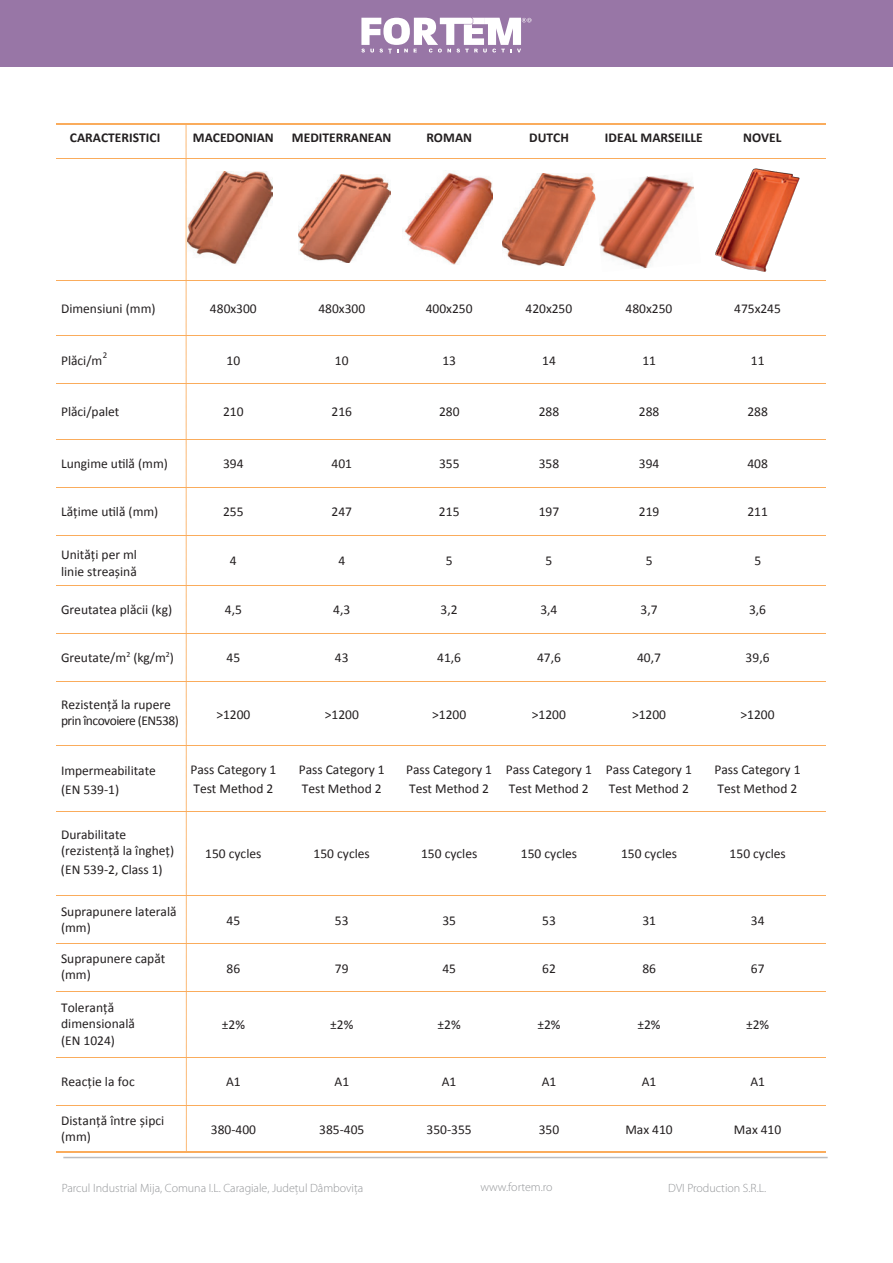
<style>
.page{position:relative;width:893px;height:1263px;background:#fff}
.page>*{position:absolute;margin:0;border:0;box-sizing:border-box;transform-origin:0 0}
.t1{font:13.5px/19.6px "Calibri";color:#231f20}
.t2{font:700 13.5px "Calibri";color:#231f20}
.t3{font:13.5px/16.2px "Calibri";letter-spacing:-.04em;color:#231f20}
.t4{font:300 12px "Myriad Pro";color:#939598}
.t5{font:8.85px "Calibri";color:#231f20}
</style>
<div class="page">
<div style="left:0;top:0;width:893px;height:66px;background:#9876a6"></div>
<hr style="left:63px;top:1157px;width:765px;height:1px;background:#bcbdc0">
<svg style="left:361px;top:18px;width:170px;height:36px"></svg>
<img style="left:188px;top:172px;width:85px;height:92px">
<img style="left:502px;top:173px;width:92px;height:92px">
<hr style="left:57px;top:124px;width:769px;height:1px;background:#faac5c">
<hr style="left:57px;top:158px;width:769px;height:1px;background:#faac5c">
<hr style="left:57px;top:281px;width:769px;height:1px;background:#faac5c">
<hr style="left:57px;top:335px;width:769px;height:1px;background:#faac5c">
<hr style="left:57px;top:383px;width:769px;height:1px;background:#faac5c">
<hr style="left:57px;top:439px;width:769px;height:1px;background:#faac5c">
<hr style="left:57px;top:487px;width:769px;height:1px;background:#faac5c">
<hr style="left:57px;top:535px;width:769px;height:1px;background:#faac5c">
<hr style="left:57px;top:585px;width:769px;height:1px;background:#faac5c">
<hr style="left:57px;top:633px;width:769px;height:1px;background:#faac5c">
<hr style="left:57px;top:681px;width:769px;height:1px;background:#faac5c">
<hr style="left:57px;top:745px;width:769px;height:1px;background:#faac5c">
<hr style="left:57px;top:810px;width:769px;height:1px;background:#faac5c">
<hr style="left:57px;top:895px;width:769px;height:1px;background:#faac5c">
<hr style="left:57px;top:943px;width:769px;height:1px;background:#faac5c">
<hr style="left:57px;top:991px;width:769px;height:1px;background:#faac5c">
<hr style="left:57px;top:1056px;width:769px;height:1px;background:#faac5c">
<hr style="left:57px;top:1104px;width:769px;height:1px;background:#faac5c">
<hr style="left:57px;top:1152px;width:769px;height:1px;background:#faac5c">
<img style="left:299px;top:174px;width:91px;height:89px">
<svg style="left:186px;top:125px;width:1px;height:1026px"></svg>
<img style="left:402px;top:170px;width:90px;height:95px">
<img style="left:594px;top:175px;width:100px;height:94px">
<img style="left:715px;top:168px;width:85px;height:104px">
<p class="t2" style="left:70px;top:129px;width:92px">CARACTERISTICI</p>
<p class="t2" style="left:193px;top:129px;width:82px">MACEDONIAN</p>
<p class="t2" style="left:292px;top:129px;width:101px">MEDITERRANEAN</p>
<p class="t2" style="left:426px;top:129px;width:47px">ROMAN</p>
<p class="t2" style="left:529px;top:129px;width:41px">DUTCH</p>
<p class="t2" style="left:605px;top:129px;width:99px">IDEAL MARSEILLE</p>
<p class="t2" style="left:743px;top:129px;width:40px">NOVEL</p>
<p class="t1" style="left:61px;top:298px;width:96px">Dimensiuni (mm)</p>
<p class="t1" style="left:210px;top:298px;width:48px">480x300</p>
<p class="t1" style="left:318px;top:298px;width:48px">480x300</p>
<p class="t1" style="left:426px;top:298px;width:48px">400x250</p>
<p class="t1" style="left:525px;top:298px;width:48px">420x250</p>
<p class="t1" style="left:626px;top:298px;width:48px">480x250</p>
<p class="t1" style="left:734px;top:298px;width:48px">475x245</p>
<p class="t1" style="left:61px;top:350px;width:43px">Plăci/m</p>
<p class="t5" style="left:103px;top:350px;width:6px">2</p>
<p class="t1" style="left:227px;top:350px;width:15px">10</p>
<p class="t1" style="left:335px;top:350px;width:15px">10</p>
<p class="t1" style="left:442px;top:350px;width:15px">13</p>
<p class="t1" style="left:542px;top:350px;width:15px">14</p>
<p class="t1" style="left:642px;top:350px;width:15px">11</p>
<p class="t1" style="left:751px;top:350px;width:15px">11</p>
<p class="t1" style="left:61px;top:401px;width:60px">Plăci/palet</p>
<p class="t1" style="left:223px;top:401px;width:22px">210</p>
<p class="t1" style="left:331px;top:401px;width:22px">216</p>
<p class="t1" style="left:439px;top:401px;width:22px">280</p>
<p class="t1" style="left:539px;top:401px;width:22px">288</p>
<p class="t1" style="left:639px;top:401px;width:22px">288</p>
<p class="t1" style="left:747px;top:401px;width:22px">288</p>
<p class="t1" style="left:61px;top:453px;width:108px">Lungime utilă (mm)</p>
<p class="t1" style="left:223px;top:453px;width:22px">394</p>
<p class="t1" style="left:331px;top:453px;width:22px">401</p>
<p class="t1" style="left:439px;top:453px;width:22px">355</p>
<p class="t1" style="left:539px;top:453px;width:22px">358</p>
<p class="t1" style="left:639px;top:453px;width:22px">394</p>
<p class="t1" style="left:747px;top:453px;width:22px">408</p>
<p class="t1" style="left:61px;top:501px;width:99px">Lăţime utilă (mm)</p>
<p class="t1" style="left:223px;top:501px;width:22px">255</p>
<p class="t1" style="left:331px;top:501px;width:22px">247</p>
<p class="t1" style="left:439px;top:501px;width:22px">215</p>
<p class="t1" style="left:539px;top:501px;width:22px">197</p>
<p class="t1" style="left:639px;top:501px;width:22px">219</p>
<p class="t1" style="left:747px;top:501px;width:22px">211</p>
<p class="t1" style="left:230px;top:550px;width:8px">4</p>
<p class="t1" style="left:338px;top:550px;width:8px">4</p>
<p class="t1" style="left:446px;top:550px;width:8px">5</p>
<p class="t1" style="left:546px;top:550px;width:8px">5</p>
<p class="t1" style="left:646px;top:550px;width:8px">5</p>
<p class="t1" style="left:754px;top:550px;width:8px">5</p>
<p class="t1" style="left:61px;top:546px;width:77px;line-height:16.2px">Unităţi per ml linie streașină</p>
<p class="t1" style="left:61px;top:599px;width:113px">Greutatea plăcii (kg)</p>
<p class="t1" style="left:225px;top:599px;width:19px">4,5</p>
<p class="t1" style="left:333px;top:599px;width:19px">4,3</p>
<p class="t1" style="left:441px;top:599px;width:19px">3,2</p>
<p class="t1" style="left:540px;top:599px;width:19px">3,4</p>
<p class="t1" style="left:640px;top:599px;width:19px">3,7</p>
<p class="t1" style="left:749px;top:599px;width:19px">3,6</p>
<p class="t1" style="left:61px;top:647px;width:114px">Greutate/m<sup>2</sup> (kg/m<sup>2</sup>)</p>
<p class="t1" style="left:227px;top:647px;width:15px">45</p>
<p class="t1" style="left:335px;top:647px;width:15px">43</p>
<p class="t1" style="left:437px;top:647px;width:25px">41,6</p>
<p class="t1" style="left:537px;top:647px;width:25px">47,6</p>
<p class="t1" style="left:637px;top:647px;width:25px">40,7</p>
<p class="t1" style="left:746px;top:647px;width:25px">39,6</p>
<p class="t3" style="left:61px;top:695px;width:119px">Rezistenţă la rupere prin încovoiere (EN538)</p>
<p class="t1" style="left:216px;top:703px;width:36px">&gt;1200</p>
<p class="t1" style="left:325px;top:703px;width:36px">&gt;1200</p>
<p class="t1" style="left:432px;top:703px;width:36px">&gt;1200</p>
<p class="t1" style="left:532px;top:703px;width:36px">&gt;1200</p>
<p class="t1" style="left:632px;top:703px;width:36px">&gt;1200</p>
<p class="t1" style="left:741px;top:703px;width:36px">&gt;1200</p>
<p class="t1" style="left:61px;top:760px;width:96px">Impermeabilitate (EN 539-1)</p>
<p class="t1" style="left:190px;top:759px;width:88px">Pass Category 1<br>Test Method 2</p>
<p class="t1" style="left:299px;top:759px;width:88px">Pass Category 1<br>Test Method 2</p>
<p class="t1" style="left:406px;top:759px;width:88px">Pass Category 1<br>Test Method 2</p>
<p class="t1" style="left:506px;top:759px;width:88px">Pass Category 1<br>Test Method 2</p>
<p class="t1" style="left:606px;top:759px;width:88px">Pass Category 1<br>Test Method 2</p>
<p class="t1" style="left:714px;top:759px;width:88px">Pass Category 1<br>Test Method 2</p>
<p class="t1" style="left:61px;top:825px;width:115px;line-height:16.2px">Durabilitate (rezistenţă la îngheţ)</p>
<p class="t1" style="left:61px;top:859px;width:103px">(EN 539-2, Class 1)</p>
<p class="t1" style="left:61px;top:903px;width:117px;line-height:16.2px">Suprapunere laterală (mm)</p>
<p class="t1" style="left:61px;top:950px;width:106px;line-height:16.2px">Suprapunere capăt (mm)</p>
<p class="t1" style="left:61px;top:999px;width:75px;line-height:16.2px">Toleranţă dimensională (EN 1024)</p>
<p class="t1" style="left:205px;top:843px;width:58px">150 cycles</p>
<p class="t1" style="left:314px;top:843px;width:58px">150 cycles</p>
<p class="t1" style="left:421px;top:843px;width:58px">150 cycles</p>
<p class="t1" style="left:521px;top:843px;width:58px">150 cycles</p>
<p class="t1" style="left:621px;top:843px;width:58px">150 cycles</p>
<p class="t1" style="left:730px;top:843px;width:58px">150 cycles</p>
<p class="t1" style="left:227px;top:910px;width:15px">45</p>
<p class="t1" style="left:335px;top:910px;width:15px">53</p>
<p class="t1" style="left:442px;top:910px;width:15px">35</p>
<p class="t1" style="left:542px;top:910px;width:15px">53</p>
<p class="t1" style="left:642px;top:910px;width:15px">31</p>
<p class="t1" style="left:751px;top:910px;width:15px">34</p>
<p class="t1" style="left:227px;top:958px;width:15px">86</p>
<p class="t1" style="left:335px;top:958px;width:15px">79</p>
<p class="t1" style="left:442px;top:958px;width:15px">45</p>
<p class="t1" style="left:542px;top:958px;width:15px">62</p>
<p class="t1" style="left:642px;top:958px;width:15px">86</p>
<p class="t1" style="left:751px;top:958px;width:15px">67</p>
<p class="t1" style="left:222px;top:1014px;width:25px">±2%</p>
<p class="t1" style="left:330px;top:1014px;width:25px">±2%</p>
<p class="t1" style="left:438px;top:1014px;width:25px">±2%</p>
<p class="t1" style="left:537px;top:1014px;width:25px">±2%</p>
<p class="t1" style="left:637px;top:1014px;width:25px">±2%</p>
<p class="t1" style="left:746px;top:1014px;width:25px">±2%</p>
<p class="t1" style="left:61px;top:1071px;width:75px">Reacţie la foc</p>
<p class="t1" style="left:226px;top:1071px;width:16px">A1</p>
<p class="t1" style="left:335px;top:1071px;width:16px">A1</p>
<p class="t1" style="left:442px;top:1071px;width:16px">A1</p>
<p class="t1" style="left:542px;top:1071px;width:16px">A1</p>
<p class="t1" style="left:642px;top:1071px;width:16px">A1</p>
<p class="t1" style="left:750px;top:1071px;width:16px">A1</p>
<p class="t1" style="left:61px;top:1112px;width:105px;line-height:16.2px">Distanţă între șipci (mm)</p>
<p class="t1" style="left:211px;top:1118px;width:47px">380-400</p>
<p class="t1" style="left:319px;top:1118px;width:47px">385-405</p>
<p class="t1" style="left:427px;top:1118px;width:47px">350-355</p>
<p class="t1" style="left:539px;top:1118px;width:22px">350</p>
<p class="t1" style="left:625px;top:1118px;width:49px">Max 410</p>
<p class="t1" style="left:734px;top:1118px;width:49px">Max 410</p>
<p class="t4" style="left:62px;top:1181px;width:303px">Parcul Industrial Mija, Comuna I.L. Caragiale, Județul Dâmbovița</p>
<p class="t4" style="left:480px;top:1180px;width:74px">www.fortem.ro</p>
<p class="t4" style="left:668px;top:1181px;width:100px">DVI Production S.R.L.</p>
</div>
